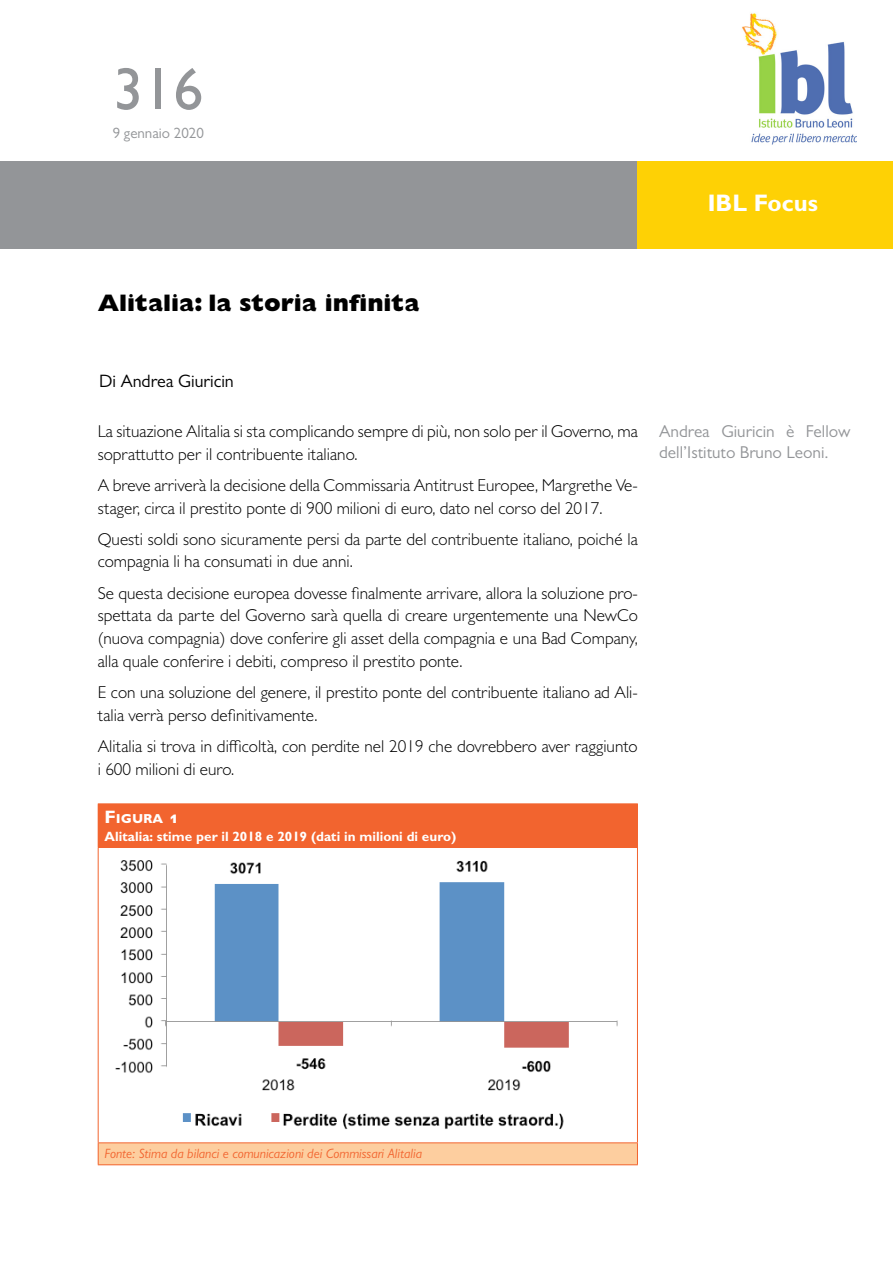
<style>
.page{position:relative;width:893px;height:1263px;background:#fff}
.page>*{position:absolute;margin:0;border:0;box-sizing:border-box;transform-origin:0 0}
.t1{font:500 60px "Gill Sans MT Pro";color:#939598}
.t2{font:800 24px "Gill Sans MT Pro";color:#000}
.t3{font:700 24px "Gill Sans MT Pro";color:#fff}
.Author{font:18px "Gill Sans MT Pro";color:#000}
.Dida_Number{font:700 18px "Gill Sans MT Pro";color:#fff;scale:1.05 1}
.Body{font:300 17.25px/22.6px "Gill Sans MT Pro";color:#000}
.Biography{font:17.25px/21px "Gill Sans MT Pro";color:#939598}
.t4{font:15px "Gill Sans MT Pro";color:#939598}
.Dida-Source{font:italic 13.5px "Gill Sans MT Pro";color:#f2642f}
.Dida_Number-2{font:700 13.5px "Gill Sans MT Pro";color:#fff}
</style>
<div class="page">
<div style="left:0;top:161px;width:714px;height:87px;background:#939598"></div>
<div style="left:638px;top:161px;width:255px;height:87px;background:#fed105"></div>
<img style="left:742px;top:13px;width:114px;height:132px">
<div style="left:98px;top:804px;width:539px;height:43px;background:#f2642f"></div>
<div style="left:98px;top:1143px;width:539px;height:22px;background:#fdce9f"></div>
<hr style="left:98px;top:847px;width:540px;height:1px;background:#f2642f">
<hr style="left:98px;top:1142px;width:540px;height:1px;background:#f2642f">
<hr style="left:98px;top:803px;width:540px;height:1px;background:#f2642f">
<hr style="left:637px;top:804px;width:1px;height:43px;background:#f2642f">
<hr style="left:98px;top:847px;width:1px;height:295px;background:#f2642f">
<hr style="left:637px;top:847px;width:1px;height:295px;background:#f2642f">
<svg style="left:98px;top:1143px;width:1px;height:21px"></svg>
<svg style="left:637px;top:1143px;width:1px;height:21px"></svg>
<hr style="left:98px;top:1164px;width:540px;height:1px;background:#f2642f">
<img style="left:115px;top:860px;width:503px;height:270px">
<h1 class="t1" style="left:113px;top:54px;width:91px">316</h1>
<p class="t4" style="left:113px;top:124px;width:93px">9 gennaio 2020</p>
<h2 class="t3" style="left:708px;top:188px;width:112px">IBL Focus</h2>
<p class="t2" style="left:98px;top:289px;width:323px">Alitalia: la storia infinita</p>
<p class="Author" style="left:99px;top:370px;width:136px">Di Andrea Giuricin</p>
<p class="Body" style="left:98px;top:420px;width:542px">La situazione Alitalia si sta complicando sempre di più, non solo per il Governo, ma soprattutto per il contribuente italiano.</p>
<p class="Body" style="left:98px;top:473px;width:541px">A breve arriverà la decisione della Commissaria Antitrust Europee, Margrethe Ve&shy;stager, circa il prestito ponte di 900 milioni di euro, dato nel corso del 2017.</p>
<p class="Body" style="left:98px;top:527px;width:541px">Questi soldi sono sicuramente persi da parte del contribuente italiano, poiché la compagnia li ha consumati in due anni.</p>
<p class="Body" style="left:98px;top:581px;width:542px;text-align:justify">Se questa decisione europea dovesse finalmente arrivare, allora la soluzione pro&shy;spettata da parte del Governo sarà quella di creare urgentemente una NewCo (nuova compagnia) dove conferire gli asset della compagnia e una Bad Company, alla quale conferire i debiti, compreso il prestito ponte.</p>
<p class="Body" style="left:98px;top:680px;width:541px">E con una soluzione del genere, il prestito ponte del contribuente italiano ad Ali&shy;talia verrà perso definitivamente.</p>
<p class="Body" style="left:98px;top:734px;width:541px">Alitalia si trova in difficoltà, con perdite nel 2019 che dovrebbero aver raggiunto i 600 milioni di euro.</p>
<p class="Dida_Number" style="left:105px;top:805px;width:72px">Figura 1</p>
<p class="Dida_Number-2" style="left:105px;top:828px;width:353px">Alitalia: stime per il 2018 e 2019 (dati in milioni di euro)</p>
<p class="Biography" style="left:659px;top:420px;width:193px">Andrea Giuricin è Fellow dell’Istituto Bruno Leoni.</p>
<p class="Dida-Source" style="left:105px;top:1146px;width:319px">Fonte: Stima da bilanci e comunicazioni dei Commissari Alitalia</p>
</div>
